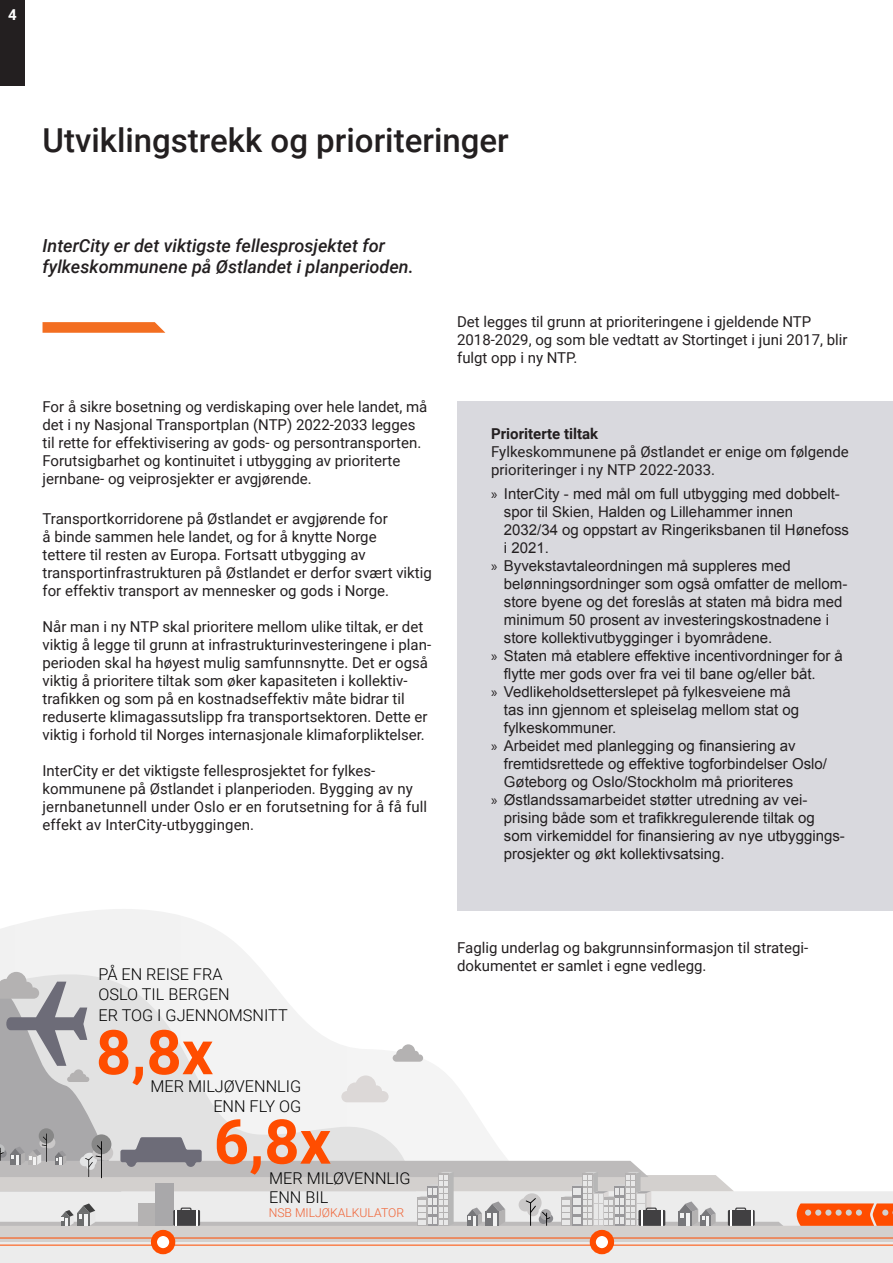
<style>
.page{position:relative;width:893px;height:1263px;background:#fff}
.page>*{position:absolute;margin:0;border:0;box-sizing:border-box;transform-origin:0 0}
.t1{font:700 61.8px "Roboto";color:#ff4d00}
.Overskrifter{font:500 33px "Roboto";color:#231f20}
.Ingress{font:italic 500 18px/21.6px "Roboto";color:#231f20}
.t2{font:300 16.2px/19.5px "Roboto";color:#000}
.t3{font:15px/18px "Roboto";color:#231f20}
.t4{font:15px/18px "Arial";color:#231f20}
.t5{font:700 15px "Roboto";color:#231f20}
.t6{font:700 15px "Roboto";color:#fff}
.t7{font:300 12.15px "Roboto";color:#f06335}
.s1{font-family:"Myriad Pro"}
</style>
<div class="page">
<svg style="left:0;top:909px;width:236px;height:35px"></svg>
<svg style="left:0;top:944px;width:263px;height:28px;fill:#f2f2f2"></svg>
<div style="left:0;top:955px;width:161px;height:17px;background:#f2f2f2"></div>
<svg style="left:0;top:972px;width:893px;height:291px"></svg>
<hr style="left:493px;top:1213px;width:4px;height:13px;background:#f2f2f2">
<div style="left:457px;top:402px;width:436px;height:509px;background:#d9d9de"></div>
<svg style="left:43px;top:322px;width:122px;height:11px"></svg>
<div style="left:0;top:0;width:25px;height:85px;background:#231f20"></div>
<p class="t6" style="left:8px;top:5px;width:10px">4</p>
<p class="Overskrifter" style="left:43px;top:117px;width:468px">Utviklingstrekk og prioriteringer</p>
<p class="Ingress" style="left:43px;top:234px;width:373px">InterCity er det viktigste fellesprosjektet for fylkeskommunene på Østlandet i planperioden.</p>
<p class="t3" style="left:43px;top:397px;width:386px">For å sikre bosetning og verdiskaping over hele landet, må det i ny Nasjonal Transportplan (NTP) 2022-2033 legges til rette for effektivisering av gods- og persontransporten.<br>Forutsigbarhet og kontinuitet i utbygging av prioriterte jernbane- og veiprosjekter er avgjørende.</p>
<p class="t3" style="left:43px;top:509px;width:391px">Transportkorridorene på Østlandet er avgjørende for<br>å binde sammen hele landet, og for å knytte Norge<br>tettere til resten av Europa. Fortsatt utbygging av transportinfrastrukturen på Østlandet er derfor svært viktig for effektiv transport av mennesker og gods i Norge.</p>
<p class="t3" style="left:43px;top:617px;width:390px">Når man i ny NTP skal prioritere mellom ulike tiltak, er det viktig å legge til grunn at infrastrukturinvesteringene i plan&shy;perioden skal ha høyest mulig samfunnsnytte. Det er også viktig å prioritere tiltak som øker kapasiteten i kollektiv&shy;trafikken og som på en kostnadseffektiv måte bidrar til reduserte klimagassutslipp fra transportsektoren. Dette er viktig i forhold til Norges internasjonale klimaforpliktelser.</p>
<p class="t3" style="left:43px;top:761px;width:386px">InterCity er det viktigste fellesprosjektet for fylkes&shy;kommunene på Østlandet i planperioden. Bygging av ny jernbanetunnell under Oslo er en forutsetning for å få full effekt av InterCity-utbyggingen.</p>
<p class="t3" style="left:457px;top:312px;width:392px">Det legges til grunn at prioriteringene i gjeldende NTP<br>2018-2029, og som ble vedtatt av Stortinget i juni 2017, blir fulgt opp i ny NTP.</p>
<p class="t5" style="left:491px;top:423px;width:109px">Prioriterte tiltak</p>
<p class="t3" style="left:491px;top:442px;width:359px">Fylkeskommunene på Østlandet er enige om følgende prioriteringer i ny NTP 2022-2033.</p>
<p class="t4" style="left:504px;top:485px;width:347px;text-indent:-13px"><span class="s1">»</span> InterCity - med mål om full utbygging med dobbelt&shy;spor til Skien, Halden og Lillehammer innen 2032/34 og oppstart av Ringeriksbanen til Hønefoss i 2021.</p>
<p class="t4" style="left:504px;top:557px;width:345px;text-indent:-13px"><span class="s1">»</span> Byvekstavtaleordningen må suppleres med belønningsordninger som også omfatter de mellom&shy;store byene og det foreslås at staten må bidra med minimum 50 prosent av investeringskostnadene i store kollektivutbygginger i byområdene.</p>
<p class="t4" style="left:504px;top:647px;width:341px;text-indent:-13px"><span class="s1">»</span> Staten må etablere effektive incentivordninger for å flytte mer gods over fra vei til bane og/eller båt.</p>
<p class="t4" style="left:504px;top:683px;width:297px;text-indent:-13px"><span class="s1">»</span> Vedlikeholdsetterslepet på fylkesveiene må tas inn gjennom et spleiselag mellom stat og fylkeskommuner.</p>
<p class="t4" style="left:504px;top:737px;width:325px;text-indent:-13px"><span class="s1">»</span> Arbeidet med planlegging og finansiering av fremtidsrettede og effektive togforbindelser Oslo/<br>Gøteborg og Oslo/Stockholm må prioriteres</p>
<p class="t4" style="left:504px;top:791px;width:342px;text-indent:-13px"><span class="s1">»</span> Østlandssamarbeidet støtter utredning av vei&shy;prising både som et trafikkregulerende tiltak og som virkemiddel for finansiering av nye utbyggings&shy;prosjekter og økt kollektivsatsing.</p>
<p class="t2" style="left:99px;top:964px;width:133px">PÅ EN REISE FRA<br>OSLO TIL BERGEN</p>
<p class="t2" style="left:99px;top:1005px;width:191px">ER TOG I GJENNOMSNITT</p>
<p class="t1" style="left:96px;top:1009px;width:119px">8,8x</p>
<p class="t2" style="left:150px;top:1076px;width:152px;text-align:right">MER MILJØVENNLIG<br>ENN FLY OG</p>
<p class="t1" style="left:214px;top:1098px;width:119px">6,8x</p>
<p class="t2" style="left:269px;top:1167px;width:143px">MER MILØVENNLIG<br>ENN BIL</p>
<p class="t7" style="left:269px;top:1204px;width:137px">NSB MILJØKALKULATOR</p>
<p class="t3" style="left:457px;top:938px;width:352px">Faglig underlag og bakgrunnsinformasjon til strategi&shy;dokumentet er samlet i egne vedlegg.</p>
</div>
